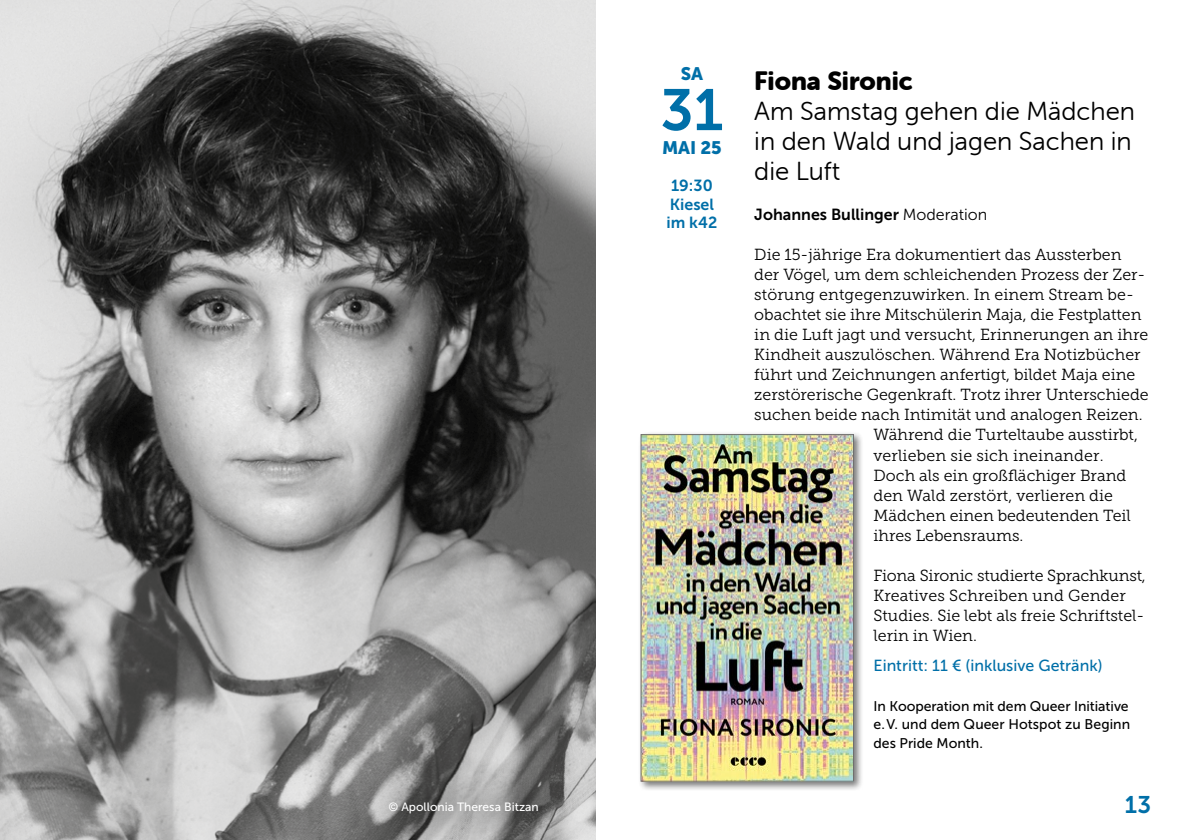
<style>
.page{position:relative;width:1191px;height:840px;background:#fff}
.page>*{position:absolute;margin:0;border:0;box-sizing:border-box;transform-origin:0 0}
.Neu_Datum{font:58px "Museo Sans 700";color:#006fa8}
.Neu_Titel{font:26px/30px "Museo Sans Rounded 300";color:#000}
.Neu_Titel-2{font:26px "Museo Sans Rounded 900";color:#000}
.t1{font:24px "Museo Sans 700";color:#006fa8}
.Neu_Monat{font:18px "Museo Sans 900";color:#006fa8}
.Neu_Tag{font:18px "Museo Sans 900";color:#006fa8}
.Neu_Fliess{font:16px/20px "Museo Slab 300";color:#000}
.Neu_Preise{font:16px "Museo Sans 500";color:#006fa8}
.Neu_Fliess-2{font:16px "Museo Sans 700";color:#000}
.Neu_Zeit___Ort{font:16px "Museo Sans 700";color:#006fa8}
.Kooperation{font:14px/18px "Museo Sans 500";color:#000;text-align:justify}
.Neu_Bildunterschrift{font:12px "Museo Sans 500";color:#fff}
.s1{font-family:"Museo Sans 300"}
</style>
<div class="page">
<img style="left:0;top:0;width:595px;height:839px">
<div style="left:348px;top:759px;width:231px;height:80px;background:#000;opacity:.23"></div>
<div style="left:638px;top:431px;width:225px;height:359px;background:#000;opacity:.54"></div>
<img style="left:643px;top:436px;width:208px;height:343px">
<div style="left:641px;top:434px;width:212px;height:347px;border:1px solid #706f6f"></div>
<p class="Neu_Tag" style="left:680px;top:63px;width:24px">SA</p>
<p class="Neu_Datum" style="left:660px;top:78px;width:64px">31</p>
<p class="Neu_Monat" style="left:662px;top:137px;width:61px">MAI 25</p>
<p class="Neu_Zeit___Ort" style="left:671px;top:176px;width:43px">19:30</p>
<p class="Neu_Zeit___Ort" style="left:670px;top:195px;width:46px">Kiesel</p>
<p class="Neu_Zeit___Ort" style="left:666px;top:214px;width:52px">im k42</p>
<p class="Neu_Titel-2" style="left:754px;top:66px;width:160px">Fiona Sironic</p>
<p class="Neu_Titel" style="left:754px;top:96px;width:382px">Am Samstag gehen die Mädchen in den Wald und jagen Sachen in die Luft</p>
<p class="Neu_Fliess-2" style="left:754px;top:206px;width:234px">Johannes Bullinger <span class="s1">Moderation</span></p>
<p class="Neu_Fliess" style="left:754px;top:245px;width:369px">Die 15-jährige Era dokumentiert das Aussterben</p>
<p class="Neu_Fliess" style="left:754px;top:265px;width:392px">der Vögel, um dem schleichenden Prozess der Zer-</p>
<p class="Neu_Fliess" style="left:754px;top:285px;width:381px">störung entgegenzuwirken. In einem Stream be-</p>
<p class="Neu_Fliess" style="left:754px;top:305px;width:389px">obachtet sie ihre Mitschülerin Maja, die Festplatten</p>
<p class="Neu_Fliess" style="left:754px;top:325px;width:395px">in die Luft jagt und versucht, Erinnerungen an ihre</p>
<p class="Neu_Fliess" style="left:754px;top:345px;width:388px">Kindheit auszulöschen. Während Era Notizbücher</p>
<p class="Neu_Fliess" style="left:754px;top:365px;width:382px">führt und Zeichnungen anfertigt, bildet Maja eine</p>
<p class="Neu_Fliess" style="left:754px;top:385px;width:396px">zerstörerische Gegenkraft. Trotz ihrer Unterschiede</p>
<p class="Neu_Fliess" style="left:754px;top:405px;width:390px">suchen beide nach Intimität und analogen Reizen.</p>
<p class="Neu_Fliess" style="left:873px;top:425px;width:266px">Während die Turteltaube ausstirbt,</p>
<p class="Neu_Fliess" style="left:873px;top:445px;width:232px">verlieben sie sich ineinander.</p>
<p class="Neu_Fliess" style="left:873px;top:465px;width:254px">Doch als ein großflächiger Brand</p>
<p class="Neu_Fliess" style="left:873px;top:485px;width:241px">den Wald zerstört, verlieren die</p>
<p class="Neu_Fliess" style="left:873px;top:505px;width:259px">Mädchen einen bedeutenden Teil</p>
<p class="Neu_Fliess" style="left:873px;top:525px;width:151px">ihres Lebensraums.</p>
<p class="Neu_Fliess" style="left:873px;top:565px;width:274px">Fiona Sironic studierte Sprachkunst,<br>Kreatives Schreiben und Gender<br>Studies. Sie lebt als freie Schriftstel&shy;lerin in Wien.</p>
<p class="Neu_Preise" style="left:873px;top:656px;width:231px">Eintritt: 11 € (inklusive Getränk)</p>
<p class="Kooperation" style="left:873px;top:697px;width:258px">In Kooperation mit dem Queer Initiative e.V. und dem Queer Hotspot zu Beginn des Pride Month.</p>
<p class="Neu_Bildunterschrift" style="left:388px;top:799px;width:152px">© Apollonia Theresa Bitzan</p>
<h3 class="t1" style="left:1125px;top:790px;width:28px">13</h3>
</div>
